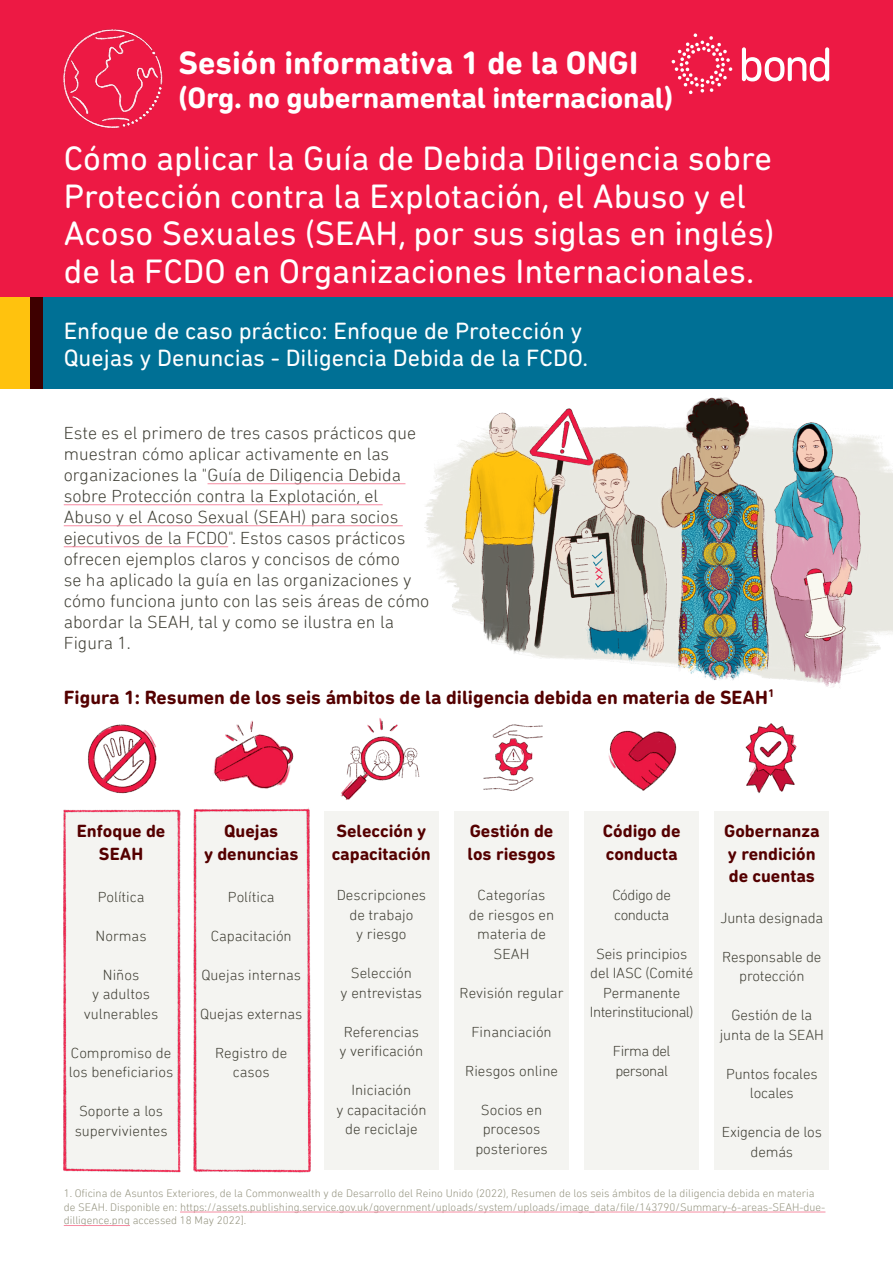
<style>
.page{position:relative;width:893px;height:1263px;background:#fff}
.page>*{position:absolute;margin:0;border:0;box-sizing:border-box;transform-origin:0 0}
.t1{font:34.5px/37.5px "DIN Next Rounded LT Pro";color:#fff}
.t2{font:700 33px "DIN Next Rounded LT Pro";color:#fff}
.t3{font:700 30px "DIN Next Rounded LT Pro";letter-spacing:-.01em;color:#fff}
.t4{font:24px/27px "DIN Next Rounded LT Pro";color:#fff}
.t5{font:700 19.5px "DIN Next Rounded LT Pro";color:#540000}
.t6{font:300 18px/21px "DIN Next Rounded LT Pro";color:#403f35}
.t7{font:700 18px/22.5px "DIN Next Rounded LT Pro";color:#540000}
.t8{font:300 15px/19.5px "DIN Next Rounded LT Pro";color:#403f35;text-align:center}
.t9{font:300 15px/19.5px "DIN Next Rounded LT Pro";letter-spacing:-.03em;color:#403f35}
.t10{font:300 11.25px/13.5px "DIN Next Rounded LT Pro";color:#959480}
</style>
<div class="page">
<img style="left:87px;top:718px;width:710px;height:82px">
<div style="left:0;top:0;width:893px;height:298px;background:#ed1944"></div>
<div style="left:0;top:298px;width:893px;height:91px;background:#007095"></div>
<svg style="left:742px;top:47px;width:87px;height:34px"></svg>
<svg style="left:672px;top:33px;width:60px;height:61px"></svg>
<div style="left:0;top:298px;width:30px;height:91px;background:#ffc20e"></div>
<div style="left:30px;top:298px;width:13px;height:91px;background:#3e0000"></div>
<hr style="left:180px;top:1212px;width:645px;height:1px;background:#f68ca2">
<hr style="left:64px;top:1225px;width:66px;height:1px;background:#f68ca2">
<hr style="left:208px;top:483px;width:197px;height:1px;background:#f68ca2">
<hr style="left:64px;top:504px;width:319px;height:1px;background:#f68ca2">
<hr style="left:64px;top:525px;width:339px;height:1px;background:#f68ca2">
<hr style="left:64px;top:546px;width:164px;height:1px;background:#f68ca2">
<img style="left:424px;top:397px;width:469px;height:290px">
<img style="left:63px;top:29px;width:100px;height:100px">
<div style="left:324px;top:811px;width:115px;height:358px;background:#f4f4f1"></div>
<div style="left:454px;top:811px;width:115px;height:358px;background:#f4f4f1"></div>
<div style="left:584px;top:811px;width:115px;height:358px;background:#f4f4f1"></div>
<div style="left:714px;top:811px;width:115px;height:358px;background:#f4f4f1"></div>
<img style="left:63px;top:798px;width:259px;height:375px">
<p class="t2" style="left:178px;top:43px;width:461px">Sesión informativa 1 de la ONGI</p>
<p class="t3" style="left:178px;top:80px;width:496px">(Org. no gubernamental internacional)</p>
<p class="t1" style="left:64px;top:140px;width:712px">Cómo aplicar la Guía de Debida Diligencia sobre Protección contra la Explotación, el Abuso y el Acoso Sexuales (SEAH, por sus siglas en inglés) de la FCDO en Organizaciones Internacionales.</p>
<p class="t4" style="left:64px;top:317px;width:526px">Enfoque de caso práctico: Enfoque de Protección y<br>Quejas y Denuncias - Diligencia Debida de la FCDO.</p>
<p class="t6" style="left:64px;top:422px;width:367px">Este es el primero de tres casos prácticos que muestran cómo aplicar activamente en las organizaciones la "Guía de Diligencia Debida sobre Protección contra la Explotación, el Abuso y el Acoso Sexual (SEAH) para socios ejecutivos de la FCDO". Estos casos prácticos ofrecen ejemplos claros y concisos de cómo<br>se ha aplicado la guía en las organizaciones y cómo funciona junto con las seis áreas de cómo abordar la SEAH, tal y como se ilustra en la Figura 1.</p>
<p class="t5" style="left:64px;top:685px;width:712px">Figura 1: Resumen de los seis ámbitos de la diligencia debida en materia de SEAH<sup>1</sup></p>
<p class="t7" style="left:77px;top:820px;width:90px;text-align:center">Enfoque de<br>SEAH</p>
<p class="t8" style="left:98px;top:887px;width:48px">Política</p>
<p class="t8" style="left:96px;top:926px;width:52px">Normas</p>
<p class="t8" style="left:84px;top:965px;width:76px">Niños<br>y adultos vulnerables</p>
<p class="t8" style="left:69px;top:1043px;width:106px;text-align:left">Compromiso de los beneficiarios</p>
<p class="t8" style="left:75px;top:1101px;width:94px;text-align:left">Soporte a los supervivientes</p>
<p class="t7" style="left:204px;top:820px;width:96px;text-align:center">Quejas<br>y denuncias</p>
<p class="t8" style="left:228px;top:887px;width:48px">Política</p>
<p class="t8" style="left:211px;top:926px;width:82px">Capacitación</p>
<p class="t8" style="left:201px;top:965px;width:101px">Quejas internas</p>
<p class="t8" style="left:200px;top:1004px;width:104px">Quejas externas</p>
<p class="t8" style="left:215px;top:1043px;width:74px">Registro de casos</p>
<p class="t7" style="left:332px;top:820px;width:100px">Selección y capacitación</p>
<p class="t8" style="left:337px;top:885px;width:91px">Descripciones de trabajo<br>y riesgo</p>
<p class="t8" style="left:341px;top:963px;width:83px">Selección<br>y entrevistas</p>
<p class="t8" style="left:340px;top:1022px;width:85px;text-align:left">Referencias y verificación</p>
<p class="t8" style="left:336px;top:1080px;width:92px">Iniciación<br>y capacitación de reciclaje</p>
<p class="t7" style="left:468px;top:820px;width:89px">Gestión de los riesgos</p>
<p class="t8" style="left:469px;top:885px;width:87px">Categorías de riesgos en materia de<br>SEAH</p>
<p class="t8" style="left:460px;top:983px;width:105px">Revisión regular</p>
<p class="t8" style="left:471px;top:1022px;width:82px">Financiación</p>
<p class="t8" style="left:465px;top:1061px;width:94px">Riesgos online</p>
<p class="t8" style="left:475px;top:1100px;width:74px">Socios en procesos posteriores</p>
<p class="t7" style="left:603px;top:820px;width:79px">Código de conducta</p>
<p class="t9" style="left:612px;top:885px;width:60px">Código de conducta</p>
<p class="t8" style="left:590px;top:944px;width:105px">Seis principios del IASC (Comité<br>Permanente<br>Interinstitucional)</p>
<p class="t9" style="left:613px;top:1041px;width:59px">Firma del personal</p>
<p class="t7" style="left:724px;top:820px;width:97px">Gobernanza y rendición de cuentas</p>
<p class="t8" style="left:720px;top:908px;width:104px">Junta designada</p>
<p class="t8" style="left:722px;top:947px;width:101px">Responsable de protección</p>
<p class="t8" style="left:720px;top:1005px;width:106px">Gestión de la junta de la SEAH</p>
<p class="t8" style="left:726px;top:1064px;width:93px">Puntos focales locales</p>
<p class="t8" style="left:722px;top:1122px;width:102px">Exigencia de los demás</p>
<p class="t10" style="left:64px;top:1186px;width:763px">1. Oficina de Asuntos Exteriores, de la Commonwealth y de Desarrollo del Reino Unido (2022), Resumen de los seis ámbitos de la diligencia debida en materia de SEAH. Disponible en: https://assets.publishing.service.gov.uk/government/uploads/system/uploads/image_data/file/143790/Summary-6-areas-SEAH-due&shy;dilligence.png accessed 18 May 2022].</p>
</div>
